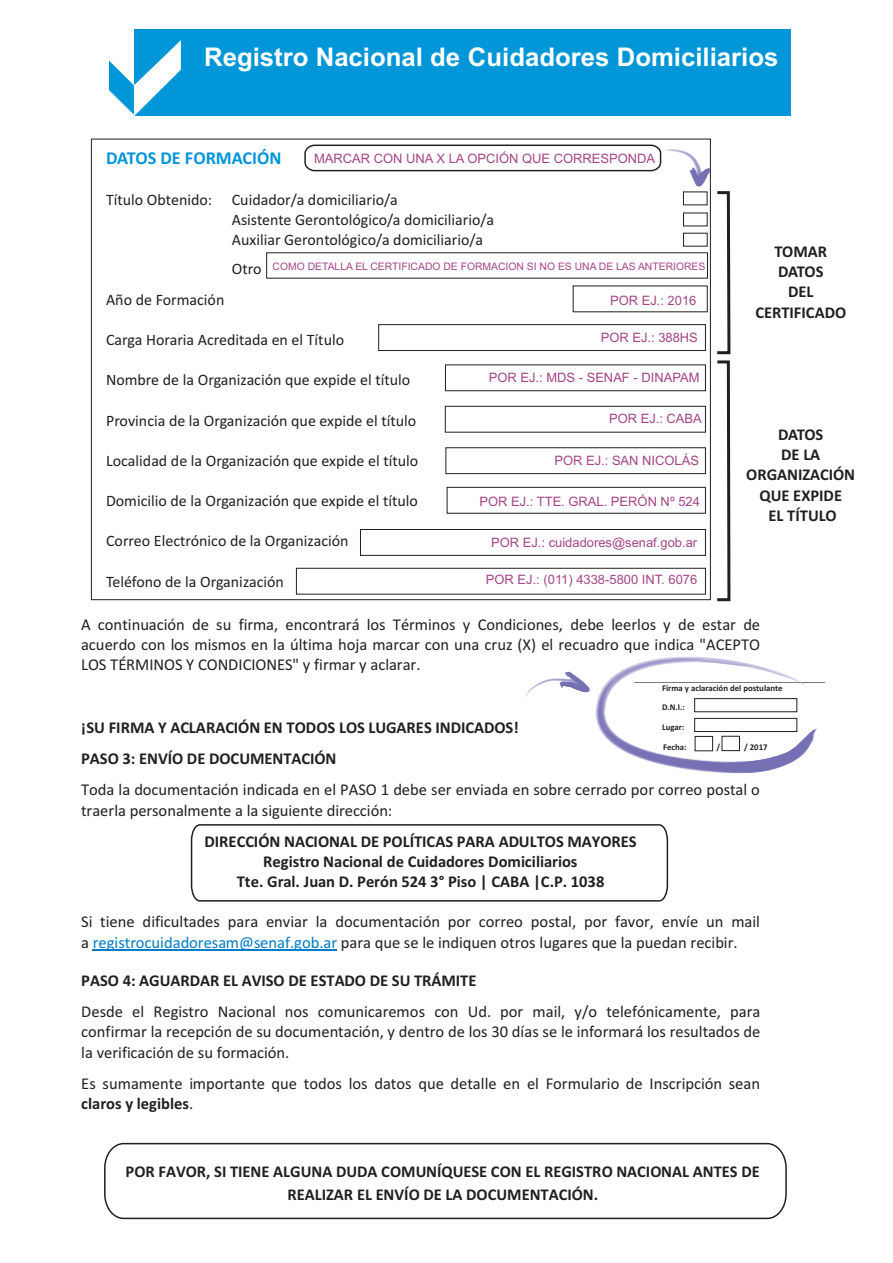
<style>
.page{position:relative;width:893px;height:1263px;background:#fff}
.page>*{position:absolute;margin:0;border:0;box-sizing:border-box;transform-origin:0 0}
.t1{font:700 25.8px "Arial";color:#fff}
.t2{font:700 18.3px "Calibri";color:#0095d9}
.t3{font:16.5px/20.1px "Calibri";color:#231f20}
.t4{font:700 16.5px/20.1px "Calibri";color:#231f20;text-align:center}
.t5{font:15.9px/20.1px "Calibri";color:#231f20}
.t6{font:12.9px "Arial";color:#a54586}
.t7{font:10.35px "Arial";color:#a54586}
.t8{font:700 8.85px "Calibri";color:#231f20}
.t9{font:8.85px "Arial";color:#231f20;scale:1.34 1}
.s1{color:#007dc4}
.s2{font-weight:700}
</style>
<div class="page">
<div style="left:134px;top:30px;width:657px;height:86px;background:#0096d7"></div>
<svg style="left:108px;top:40px;width:73px;height:76px"></svg>
<div style="left:378px;top:324px;width:328px;height:27px;border:1px solid #231f20"></div>
<div style="left:445px;top:365px;width:261px;height:26px;border:1px solid #231f20"></div>
<div style="left:445px;top:406px;width:261px;height:26px;border:1px solid #231f20"></div>
<div style="left:446px;top:448px;width:260px;height:26px;border:1px solid #231f20"></div>
<div style="left:447px;top:487px;width:259px;height:26px;border:1px solid #231f20"></div>
<div style="left:360px;top:529px;width:346px;height:26px;border:1px solid #231f20"></div>
<div style="left:296px;top:568px;width:410px;height:26px;border:1px solid #231f20"></div>
<svg style="left:717px;top:191px;width:14px;height:411px"></svg>
<svg style="left:304px;top:144px;width:358px;height:28px"></svg>
<svg style="left:104px;top:1142px;width:683px;height:78px"></svg>
<hr style="left:93px;top:949px;width:244px;height:1px;background:#007dc4">
<svg style="left:190px;top:824px;width:479px;height:78px"></svg>
<img style="left:527px;top:671px;width:60px;height:22px">
<img style="left:536px;top:672px;width:16px;height:20px">
<img style="left:552px;top:672px;width:35px;height:20px">
<img style="left:560px;top:679px;width:30px;height:12px">
<svg style="left:560px;top:682px;width:29px;height:10px"></svg>
<img style="left:665px;top:149px;width:45px;height:38px">
<img style="left:668px;top:149px;width:39px;height:38px">
<img style="left:676px;top:150px;width:30px;height:36px">
<img style="left:688px;top:154px;width:20px;height:32px">
<img style="left:692px;top:169px;width:18px;height:17px">
<img style="left:694px;top:168px;width:16px;height:17px">
<svg style="left:695px;top:168px;width:15px;height:16px"></svg>
<img style="left:597px;top:658px;width:123px;height:70px">
<img style="left:599px;top:659px;width:208px;height:110px">
<img style="left:679px;top:729px;width:86px;height:44px">
<img style="left:699px;top:728px;width:118px;height:43px">
<svg style="left:710px;top:729px;width:105px;height:41px"></svg>
<h1 class="t1" style="left:204px;top:47px;width:576px">Registro Nacional de Cuidadores Domiciliarios</h1>
<p class="t2" style="left:106px;top:150px;width:177px">DATOS DE FORMACIÓN</p>
<p class="t5" style="left:232px;top:191px;width:264px;text-indent:-126px">Título Obtenido: Cuidador/a domiciliario/a<br>Asistente Gerontológico/a domiciliario/a<br>Auxiliar Gerontológico/a domiciliario/a</p>
<p class="t5" style="left:232px;top:260px;width:31px">Otro</p>
<p class="t5" style="left:106px;top:291px;width:120px">Año de Formación</p>
<p class="t5" style="left:106px;top:331px;width:240px">Carga Horaria Acreditada en el Título</p>
<p class="t5" style="left:106px;top:371px;width:306px">Nombre de la Organización que expide el título</p>
<p class="t5" style="left:106px;top:411px;width:312px">Provincia de la Organización que expide el título</p>
<p class="t5" style="left:106px;top:452px;width:314px">Localidad de la Organización que expide el título</p>
<p class="t5" style="left:106px;top:492px;width:313px">Domicilio de la Organización que expide el título</p>
<p class="t5" style="left:106px;top:532px;width:244px">Correo Electrónico de la Organización</p>
<p class="t5" style="left:106px;top:572px;width:179px">Teléfono de la Organización</p>
<p class="t6" style="left:314px;top:153px;width:343px">MARCAR CON UNA X LA OPCIÓN QUE CORRESPONDA</p>
<p class="t7" style="left:273px;top:263px;width:434px">COMO DETALLA EL CERTIFICADO DE FORMACION SI NO ES UNA DE LAS ANTERIORES</p>
<p class="t6" style="left:610px;top:295px;width:88px">POR EJ.: 2016</p>
<p class="t6" style="left:601px;top:333px;width:99px">POR EJ.: 388HS</p>
<p class="t6" style="left:489px;top:372px;width:212px">POR EJ.: MDS - SENAF - DINAPAM</p>
<p class="t6" style="left:609px;top:413px;width:94px">POR EJ.: CABA</p>
<p class="t6" style="left:554px;top:456px;width:146px">POR EJ.: SAN NICOLÁS</p>
<p class="t6" style="left:479px;top:497px;width:222px">POR EJ.: TTE. GRAL. PERÓN Nº 524</p>
<p class="t6" style="left:491px;top:537px;width:208px">POR EJ.: cuidadores@senaf.gob.ar</p>
<p class="t6" style="left:486px;top:575px;width:213px">POR EJ.: (011) 4338-5800 INT. 6076</p>
<p class="t4" style="left:755px;top:243px;width:92px">TOMAR<br>DATOS<br>DEL<br>CERTIFICADO</p>
<p class="t4" style="left:746px;top:426px;width:110px">DATOS<br>DE LA<br>ORGANIZACIÓN<br>QUE EXPIDE<br>EL TÍTULO</p>
<p class="t3" style="left:81px;top:615px;width:680px;text-align:justify">A continuación de su firma, encontrará los Términos y Condiciones, debe leerlos y de estar de acuerdo con los mismos en la última hoja marcar con una cruz (X) el recuadro que indica "ACEPTO LOS TÉRMINOS Y CONDICIONES" y firmar y aclarar.</p>
<p class="t9" style="left:635px;top:674px;width:144px">_____________________________</p>
<p class="t8" style="left:662px;top:684px;width:122px">Firma y aclaración del postulante</p>
<p class="t8" style="left:662px;top:704px;width:24px">D.N.I.:</p>
<p class="t8" style="left:662px;top:723px;width:24px">Lugar:</p>
<p class="t8" style="left:663px;top:743px;width:25px">Fecha:</p>
<p class="t8" style="left:716px;top:743px;width:5px">/</p>
<p class="t8" style="left:744px;top:743px;width:25px">/ 2017</p>
<p class="t4" style="left:81px;top:713px;width:439px;line-height:31.5px;text-align:left">¡SU FIRMA Y ACLARACIÓN EN TODOS LOS LUGARES INDICADOS!<br>PASO 3: ENVÍO DE DOCUMENTACIÓN</p>
<p class="t3" style="left:81px;top:781px;width:680px">Toda la documentación indicada en el PASO 1 debe ser enviada en sobre cerrado por correo postal o traerla personalmente a la siguiente dirección:</p>
<p class="t4" style="left:204px;top:833px;width:434px">DIRECCIÓN NACIONAL DE POLÍTICAS PARA ADULTOS MAYORES<br>Registro Nacional de Cuidadores Domiciliarios<br>Tte. Gral. Juan D. Perón 524 3° Piso | CABA |C.P. 1038</p>
<p class="t3" style="left:81px;top:913px;width:681px">Si tiene dificultades para enviar la documentación por correo postal, por favor, envíe un mail a <span class="s1">registrocuidadoresam@senaf.gob.ar</span> para que se le indiquen otros lugares que la puedan recibir.</p>
<p class="t4" style="left:81px;top:972px;width:397px">PASO 4: AGUARDAR EL AVISO DE ESTADO DE SU TRÁMITE</p>
<p class="t3" style="left:81px;top:1003px;width:681px;text-align:justify">Desde el Registro Nacional nos comunicaremos con Ud. por mail, y/o telefónicamente, para confirmar la recepción de su documentación, y dentro de los 30 días se le informará los resultados de la verificación de su formación.</p>
<p class="t3" style="left:81px;top:1075px;width:680px">Es sumamente importante que todos los datos que detalle en el Formulario de Inscripción sean <span class="s2">claros y legibles</span>.</p>
<p class="t4" style="left:126px;top:1161px;width:636px;line-height:23.2px">POR FAVOR, SI TIENE ALGUNA DUDA COMUNÍQUESE CON EL REGISTRO NACIONAL ANTES DE<br>REALIZAR EL ENVÍO DE LA DOCUMENTACIÓN.</p>
</div>
